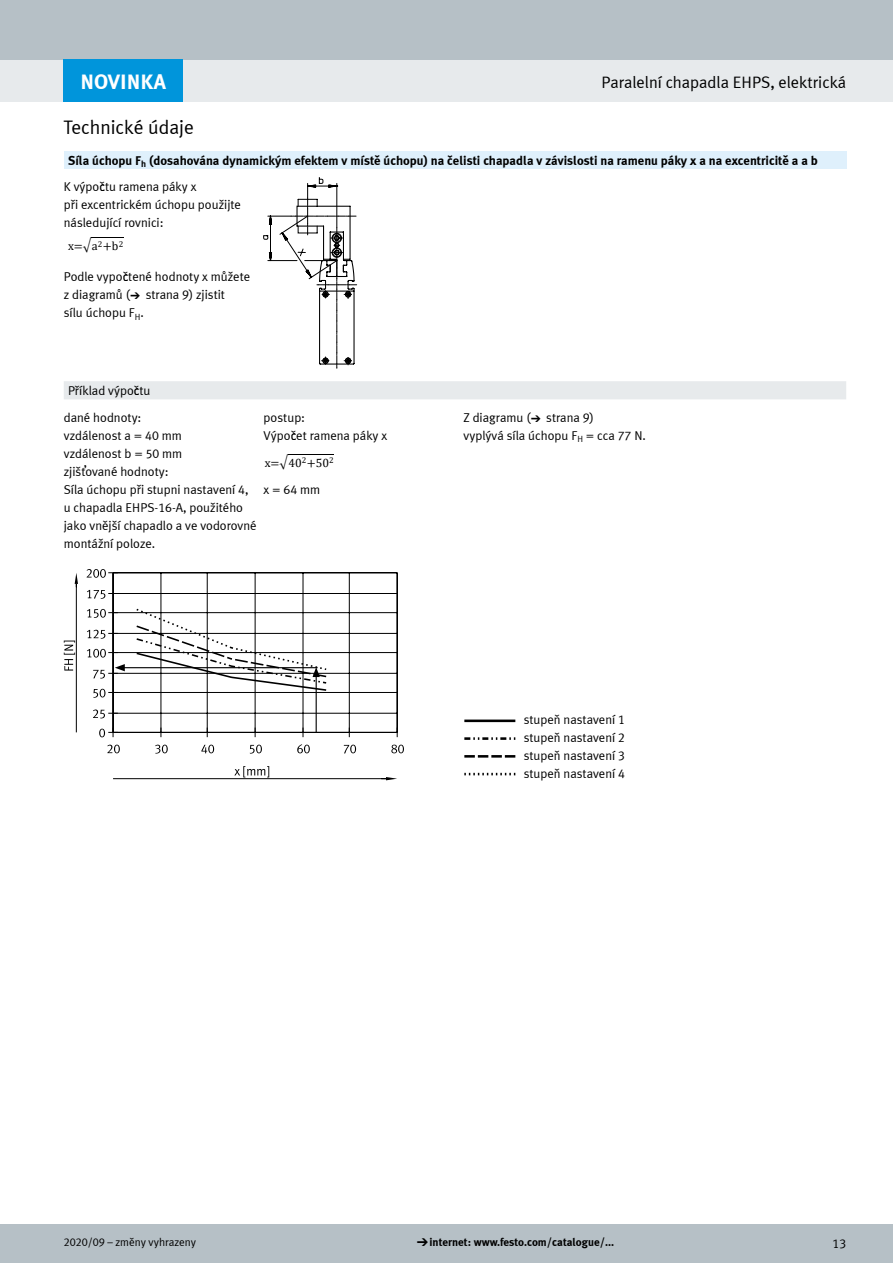
<style>
.page{position:relative;width:893px;height:1263px;background:#fff}
.page>*{position:absolute;margin:0;border:0;box-sizing:border-box;transform-origin:0 0}
.t1{font:700 21px "Meta Plus LF";color:#fff}
.t2{font:19.5px "Meta Plus LF";color:#000}
.t3{font:16.5px "Meta Plus LF";color:#000}
.t4{font:12.75px/18px "Meta Plus LF";color:#000}
.t5{font:700 12.75px/26.4px "Meta Plus LF";color:#000}
.t6{font:12px "Cambria Math";color:#000}
.t7{font:700 11.25px "Meta Plus LF";color:#000}
.t8{font:11.25px "Meta Plus LF";color:#000}
.s1{font-weight:400}
.s2{font-family:"Meto Pict 182"}
.s3{font-family:"Meto Pict 182";font-weight:400}
</style>
<div class="page">
<div style="left:0;top:1225px;width:893px;height:38px;background:#b6c0c6"></div>
<div style="left:0;top:60px;width:893px;height:42px;background:#e7eaec"></div>
<div style="left:0;top:0;width:893px;height:60px;background:#b6c0c6"></div>
<div style="left:64px;top:151px;width:782px;height:18px;background:#dff0fc"></div>
<hr style="left:92px;top:238px;width:32px;height:1px;background:#000">
<svg style="left:263px;top:177px;width:94px;height:191px"></svg>
<div style="left:64px;top:381px;width:782px;height:18px;background:#e7eaec"></div>
<hr style="left:289px;top:454px;width:45px;height:1px;background:#000">
<svg style="left:234px;top:766px;width:35px;height:11px"></svg>
<hr style="left:113px;top:778px;width:273px;height:1px;background:#000">
<svg style="left:381px;top:777px;width:16px;height:3px"></svg>
<svg style="left:64px;top:641px;width:11px;height:29px"></svg>
<hr style="left:76px;top:584px;width:1px;height:148px;background:#000">
<svg style="left:75px;top:573px;width:3px;height:14px"></svg>
<hr style="left:113px;top:573px;width:1px;height:159px;background:#000">
<hr style="left:161px;top:573px;width:1px;height:159px;background:#000">
<hr style="left:207px;top:573px;width:1px;height:159px;background:#000">
<hr style="left:255px;top:573px;width:1px;height:159px;background:#000">
<hr style="left:303px;top:573px;width:1px;height:159px;background:#000">
<hr style="left:349px;top:573px;width:1px;height:159px;background:#000">
<hr style="left:397px;top:573px;width:1px;height:159px;background:#000">
<hr style="left:113px;top:732px;width:284px;height:1px;background:#000">
<hr style="left:113px;top:713px;width:284px;height:1px;background:#000">
<hr style="left:113px;top:692px;width:284px;height:1px;background:#000">
<hr style="left:113px;top:673px;width:284px;height:1px;background:#000">
<hr style="left:113px;top:652px;width:284px;height:1px;background:#000">
<hr style="left:113px;top:633px;width:284px;height:1px;background:#000">
<hr style="left:113px;top:612px;width:284px;height:1px;background:#000">
<hr style="left:113px;top:593px;width:284px;height:1px;background:#000">
<hr style="left:113px;top:572px;width:284px;height:1px;background:#000">
<svg style="left:107px;top:745px;width:13px;height:8px"></svg>
<svg style="left:155px;top:745px;width:13px;height:8px"></svg>
<svg style="left:201px;top:745px;width:13px;height:8px"></svg>
<svg style="left:250px;top:745px;width:12px;height:9px"></svg>
<svg style="left:297px;top:744px;width:13px;height:9px"></svg>
<svg style="left:344px;top:745px;width:12px;height:8px"></svg>
<svg style="left:391px;top:745px;width:13px;height:8px"></svg>
<svg style="left:99px;top:728px;width:19px;height:9px"></svg>
<svg style="left:93px;top:709px;width:25px;height:9px"></svg>
<svg style="left:93px;top:689px;width:25px;height:9px"></svg>
<svg style="left:87px;top:649px;width:31px;height:8px"></svg>
<svg style="left:87px;top:630px;width:31px;height:9px"></svg>
<svg style="left:87px;top:609px;width:31px;height:9px"></svg>
<svg style="left:87px;top:590px;width:26px;height:9px"></svg>
<svg style="left:87px;top:569px;width:31px;height:9px"></svg>
<hr style="left:122px;top:667px;width:196px;height:1px;background:#000">
<svg style="left:93px;top:664px;width:32px;height:14px"></svg>
<hr style="left:316px;top:675px;width:1px;height:57px;background:#000">
<svg style="left:135px;top:607px;width:193px;height:85px"></svg>
<hr style="left:464px;top:719px;width:51px;height:3px;background:#000">
<svg style="left:464px;top:737px;width:51px;height:3px"></svg>
<svg style="left:464px;top:755px;width:51px;height:3px"></svg>
<svg style="left:464px;top:773px;width:51px;height:2px"></svg>
<div style="left:64px;top:60px;width:119px;height:42px;background:#0095db"></div>
<h1 class="t1" style="left:81px;top:68px;width:87px">NOVINKA</h1>
<p class="t3" style="left:602px;top:73px;width:246px">Paralelní chapadla EHPS, elektrická</p>
<h2 class="t2" style="left:63px;top:116px;width:132px">Technické údaje</h2>
<p class="t5" style="left:64px;top:147px;width:755px;text-indent:4px">Síla úchopu F<sub>h</sub> (dosahována dynamickým efektem v místě úchopu) na čelisti chapadla v závislosti na ramenu páky x a na excentricitě a a b<br><span class="s1">K výpočtu ramena páky x</span></p>
<p class="t4" style="left:64px;top:195px;width:179px">při excentrickém úchopu použijte následující rovnici:</p>
<p class="t6" style="left:68px;top:239px;width:57px">x=√a<sup>2</sup>+b<sup>2</sup></p>
<p class="t4" style="left:64px;top:267px;width:188px">Podle vypočtené hodnoty x můžete z diagramů (<span class="s2">a</span> strana 9) zjistit<br>sílu úchopu F<sub>H</sub>.</p>
<p class="t4" style="left:64px;top:377px;width:88px;line-height:26.4px;text-indent:4px">Příklad výpočtu dané hodnoty:</p>
<p class="t4" style="left:64px;top:426px;width:194px">vzdálenost a = 40 mm<br>vzdálenost b = 50 mm<br>zjišťované hodnoty:<br>Síla úchopu při stupni nastavení 4, u chapadla EHPS-16-A, použitého jako vnější chapadlo a ve vodorovné montážní poloze.</p>
<p class="t4" style="left:264px;top:408px;width:125px">postup:<br>Výpočet ramena páky x</p>
<p class="t6" style="left:265px;top:455px;width:71px">x=√40<sup>2</sup>+50<sup>2</sup></p>
<p class="t4" style="left:264px;top:480px;width:58px">x = 64 mm</p>
<p class="t4" style="left:463px;top:408px;width:184px">Z diagramu (<span class="s2">a</span> strana 9)<br>vyplývá síla úchopu F<sub>H</sub> = cca 77 N.</p>
<p class="t4" style="left:524px;top:711px;width:103px;text-align:justify">stupeň nastavení 1 stupeň nastavení 2 stupeň nastavení 3 stupeň nastavení 4</p>
<p class="t8" style="left:64px;top:1236px;width:134px">2020/09 – změny vyhrazeny</p>
<p class="t7" style="left:417px;top:1235px;width:199px"><span class="s3">d</span>internet: www.festo.com/catalogue/...</p>
<p class="t4" style="left:832px;top:1234px;width:15px">13</p>
</div>
